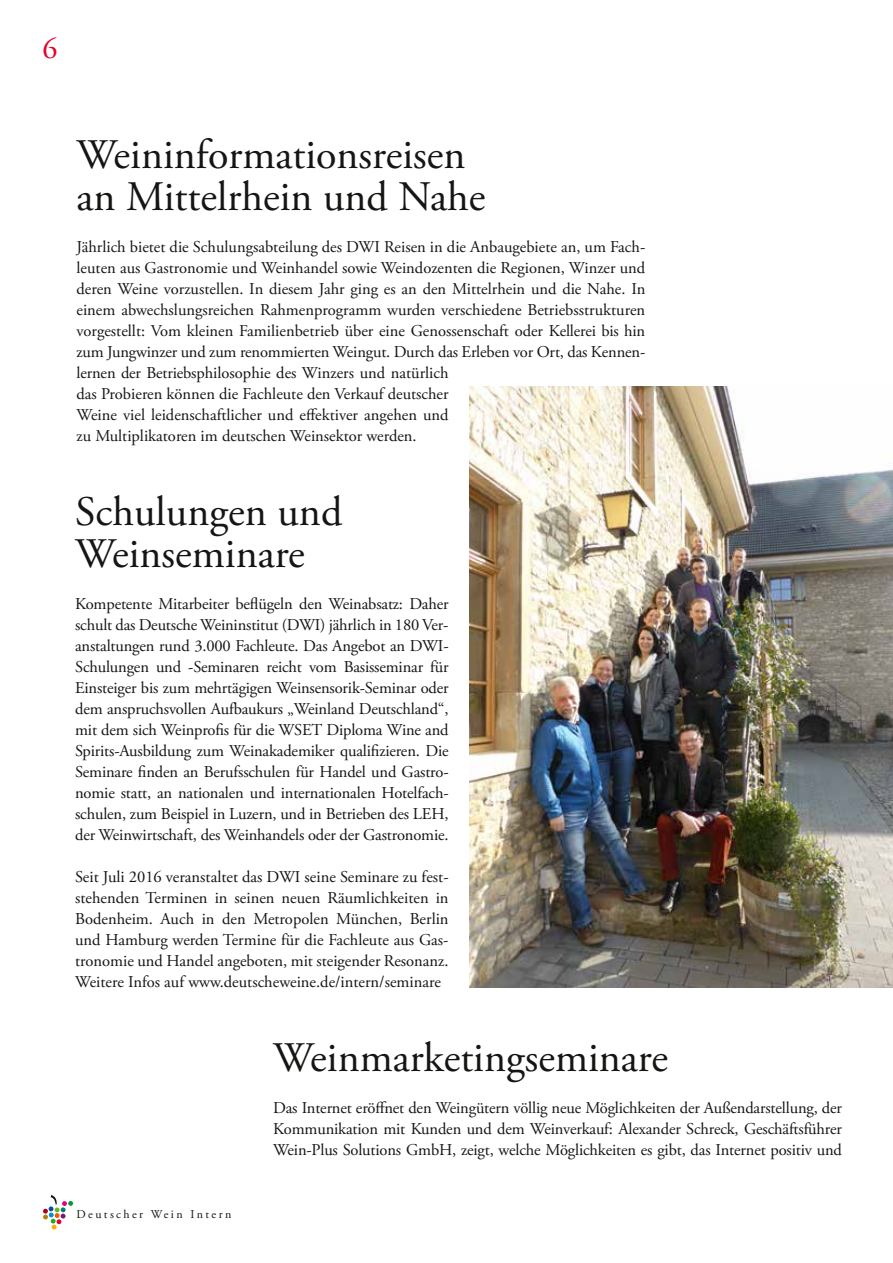
<style>
.page{position:relative;width:893px;height:1263px;background:#fff}
.page>*{position:absolute;margin:0;border:0;box-sizing:border-box;transform-origin:0 0}
.t1{font:42px/42px "Adobe Garamond Pro";color:#151513}
.t2{font:30px "Adobe Garamond Pro";color:#e50027}
.t3{font:16.5px/21px "Adobe Garamond Pro";color:#151513;text-align:justify}
.t4{font:12px "Adobe Garamond Pro";letter-spacing:.2em;color:#151513}
</style>
<div class="page">
<svg style="left:43px;top:1195px;width:30px;height:34px"></svg>
<img style="left:470px;top:387px;width:423px;height:600px">
<h2 class="t2" style="left:43px;top:30px;width:16px">6</h2>
<h1 class="t1" style="left:77px;top:135px;width:410px">Weininformationsreisen an Mittelrhein und Nahe</h1>
<p class="t3" style="left:77px;top:237px;width:570px;text-align:left">Jährlich bietet die Schulungsabteilung des DWI Reisen in die Anbaugebiete an, um Fach&shy;leuten aus Gastronomie und Weinhandel sowie Weindozenten die Regionen, Winzer und deren Weine vorzustellen. In diesem Jahr ging es an den Mittelrhein und die Nahe. In einem abwechslungsreichen Rahmenprogramm wurden verschiedene Betriebsstrukturen vorgestellt: Vom kleinen Familienbetrieb über eine Genossenschaft oder Kellerei bis hin zum Jungwinzer und zum renommierten Weingut. Durch das Erleben vor Ort, das Kennen&shy;lernen der Betriebsphilosophie des Winzers und natürlich<br>das Probieren können die Fachleute den Verkauf deutscher<br>Weine viel leidenschaftlicher und effektiver angehen und<br>zu Multiplikatoren im deutschen Weinsektor werden.</p>
<h1 class="t1" style="left:75px;top:492px;width:269px">Schulungen und<br>Weinseminare</h1>
<p class="t3" style="left:75px;top:594px;width:375px">Kompetente Mitarbeiter beflügeln den Weinabsatz: Daher schult das Deutsche Weininstitut (DWI) jährlich in 180 Ver&shy;anstaltungen rund 3.000 Fachleute. Das Angebot an DWI-Schulungen und -Seminaren reicht vom Basisseminar für Einsteiger bis zum mehrtägigen Weinsensorik-Seminar oder dem anspruchsvollen Aufbaukurs „Weinland Deutschland“, mit dem sich Weinprofis für die WSET Diploma Wine and Spirits-Ausbildung zum Weinakademiker qualifizieren. Die Seminare finden an Berufsschulen für Handel und Gastro&shy;nomie statt, an nationalen und internationalen Hotelfach&shy;schulen, zum Beispiel in Luzern, und in Betrieben des LEH, der Weinwirtschaft, des Weinhandels oder der Gastronomie.</p>
<p class="t3" style="left:75px;top:867px;width:375px">Seit Juli 2016 veranstaltet das DWI seine Seminare zu fest&shy;stehenden Terminen in seinen neuen Räumlichkeiten in Bodenheim. Auch in den Metropolen München, Berlin und Hamburg werden Termine für die Fachleute aus Gas&shy;tronomie und Handel angeboten, mit steigender Resonanz.<br>Weitere Infos auf www.deutscheweine.de/intern/seminare</p>
<p class="t4" style="left:77px;top:1207px;width:156px">Deutscher Wein Intern</p>
<h1 class="t1" style="left:273px;top:1038px;width:396px">Weinmarketingseminare</h1>
<p class="t3" style="left:273px;top:1098px;width:570px">Das Internet eröffnet den Weingütern völlig neue Möglichkeiten der Außendarstellung, der Kommunikation mit Kunden und dem Weinverkauf: Alexander Schreck, Geschäftsführer Wein-Plus Solutions GmbH, zeigt, welche Möglichkeiten es gibt, das Internet positiv und</p>
</div>
